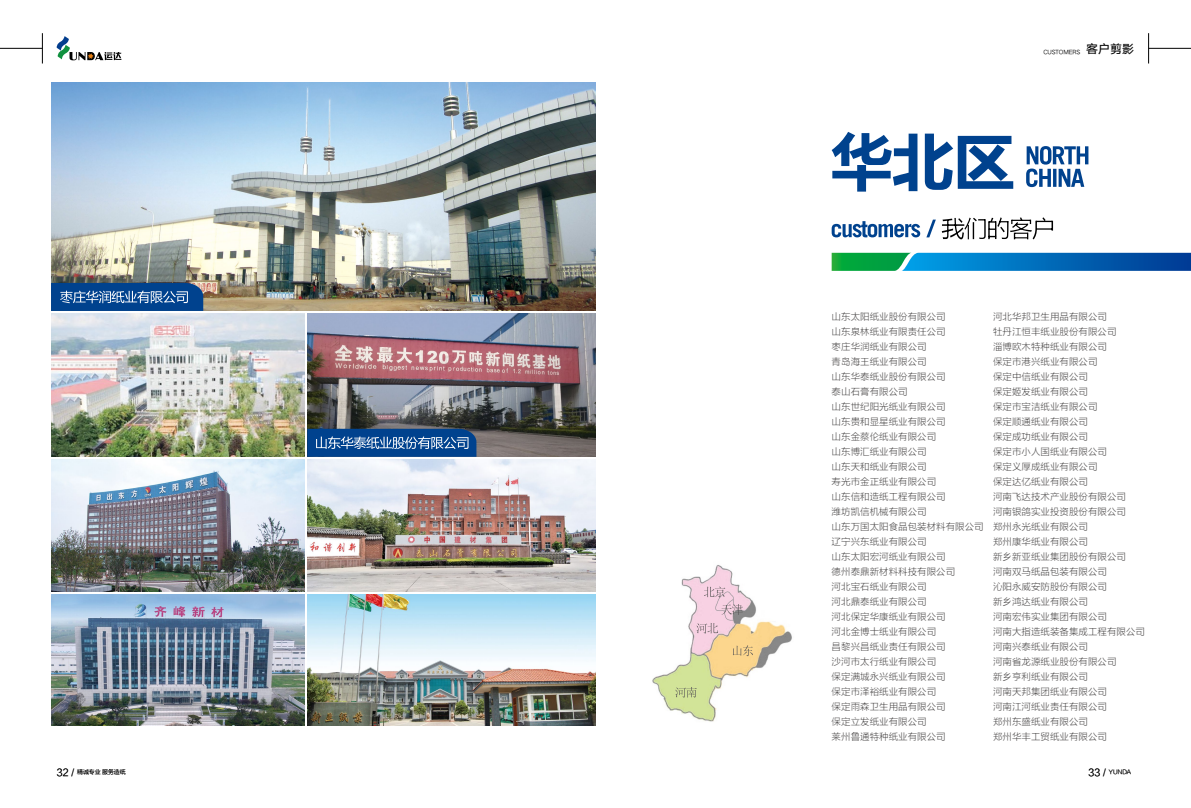
<style>
.page{position:relative;width:1191px;height:808px;background:#fff}
.page>*{position:absolute;margin:0;border:0;box-sizing:border-box;transform-origin:0 0}
.t1{font:12px "HY Qi Hei FZS";color:#000}
.t2{font:9.5px/15px "FZLTXHK";color:#595757}
.t3{font:6px "FZLTXHK";letter-spacing:-.02em;color:#000}
.t4{font:6px "HY Qi Hei EZS";letter-spacing:-.02em;color:#000}
.s1{font-size:10px}
</style>
<div class="page">
<hr style="left:1148px;top:48px;width:43px;height:1px;background:#000">
<hr style="left:1148px;top:33px;width:1px;height:30px;background:#000">
<hr style="left:0;top:48px;width:42px;height:1px;background:#000">
<hr style="left:42px;top:33px;width:1px;height:30px;background:#000">
<svg style="left:57px;top:36px;width:64px;height:24px"></svg>
<img style="left:51px;top:82px;width:544px;height:229px">
<img style="left:307px;top:314px;width:288px;height:143px">
<img style="left:307px;top:460px;width:288px;height:131px">
<img style="left:307px;top:594px;width:288px;height:132px">
<img style="left:51px;top:314px;width:253px;height:143px">
<img style="left:51px;top:460px;width:253px;height:131px">
<img style="left:51px;top:594px;width:253px;height:132px">
<svg style="left:51px;top:283px;width:152px;height:28px;background:#215a9b"></svg>
<svg style="left:307px;top:429px;width:169px;height:28px;background:#235b9b"></svg>
<svg style="left:831px;top:217px;width:222px;height:22px"></svg>
<svg style="left:831px;top:132px;width:182px;height:60px"></svg>
<svg style="left:1026px;top:146px;width:62px;height:41px"></svg>
<img style="left:652px;top:565px;width:140px;height:157px">
<svg style="left:704px;top:586px;width:21px;height:11px"></svg>
<svg style="left:721px;top:604px;width:22px;height:11px"></svg>
<svg style="left:696px;top:623px;width:22px;height:11px"></svg>
<svg style="left:733px;top:645px;width:20px;height:11px"></svg>
<svg style="left:675px;top:687px;width:22px;height:11px"></svg>
<svg style="left:831px;top:253px;width:360px;height:18px;background:#0779a3"></svg>
<p class="t1" style="left:1086px;top:42px;width:49px">客户剪影</p>
<p class="t4" style="left:1043px;top:49px;width:39px">CUSTOMERS</p>
<p class="t2" style="left:831px;top:309px;width:153px">山东太阳纸业股份有限公司<br>山东泉林纸业有限责任公司<br>枣庄华润纸业有限公司<br>青岛海王纸业有限公司<br>山东华泰纸业股份有限公司<br>泰山石膏有限公司<br>山东世纪阳光纸业有限公司<br>山东贵和显星纸业有限公司<br>山东金蔡伦纸业有限公司<br>山东博汇纸业有限公司<br>山东天和纸业有限公司<br>寿光市金正纸业有限公司<br>山东信和造纸工程有限公司<br>潍坊凯信机械有限公司<br>山东万国太阳食品包装材料有限公司辽宁兴东纸业有限公司<br>山东太阳宏河纸业有限公司<br>德州泰鼎新材料科技有限公司<br>河北宝石纸业有限公司<br>河北鼎泰纸业有限公司<br>河北保定华康纸业有限公司<br>河北金博士纸业有限公司<br>昌黎兴昌纸业责任有限公司<br>沙河市太行纸业有限公司<br>保定满城永兴纸业有限公司<br>保定市泽裕纸业有限公司<br>保定雨森卫生用品有限公司<br>保定立发纸业有限公司<br>莱州鲁通特种纸业有限公司</p>
<p class="t2" style="left:993px;top:309px;width:153px">河北华邦卫生用品有限公司<br>牡丹江恒丰纸业股份有限公司<br>淄博欧木特种纸业有限公司<br>保定市港兴纸业有限公司<br>保定中信纸业有限公司<br>保定姬发纸业有限公司<br>保定市宝洁纸业有限公司<br>保定顺通纸业有限公司<br>保定成功纸业有限公司<br>保定市小人国纸业有限公司<br>保定义厚成纸业有限公司<br>保定达亿纸业有限公司<br>河南飞达技术产业股份有限公司<br>河南银鸽实业投资股份有限公司<br>郑州永光纸业有限公司<br>郑州康华纸业有限公司<br>新乡新亚纸业集团股份有限公司<br>河南双马纸品包装有限公司<br>沁阳永威安防股份有限公司<br>新乡鸿达纸业有限公司<br>河南宏伟实业集团有限公司<br>河南大指造纸装备集成工程有限公司河南兴泰纸业有限公司<br>河南省龙源纸业股份有限公司<br>新乡亨利纸业有限公司<br>河南天邦集团纸业有限公司<br>河南江河纸业责任有限公司<br>郑州东盛纸业有限公司<br>郑州华丰工贸纸业有限公司</p>
<p class="t3" style="left:57px;top:769px;width:71px"><span class="s1">32 /</span> 精诚专业 服务造纸</p>
<p class="t3" style="left:1088px;top:769px;width:44px"><span class="s1">33 /</span> YUNDA</p>
</div>
